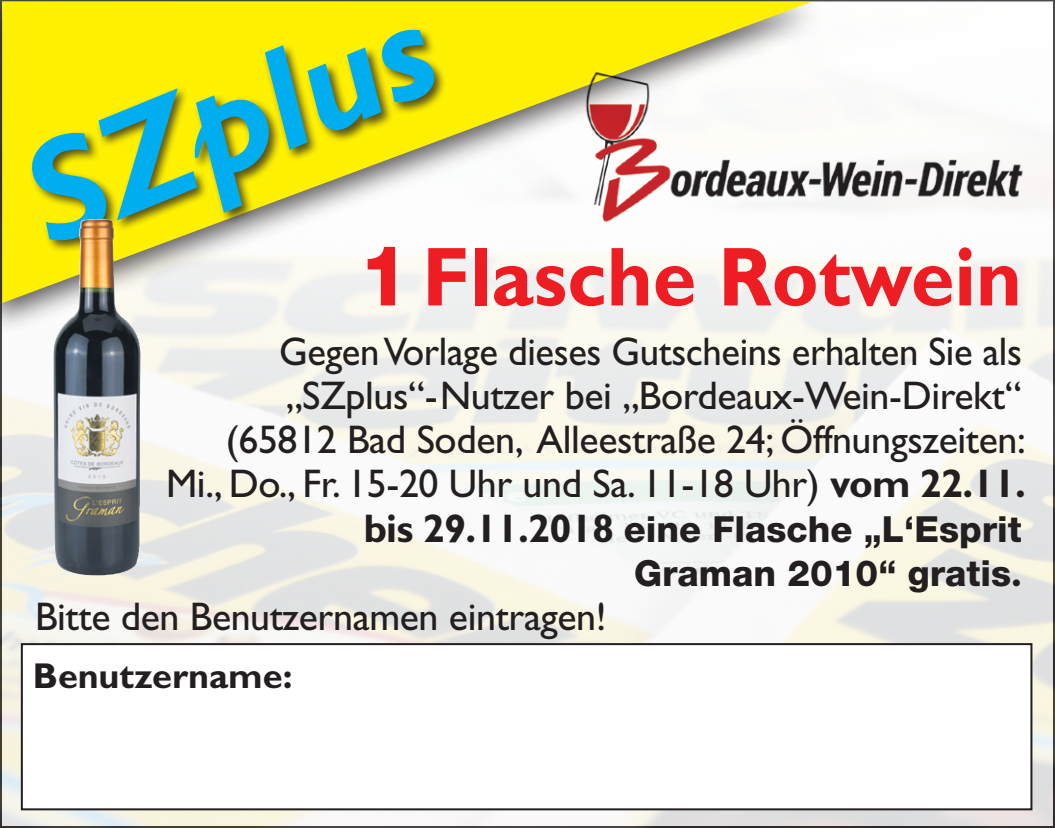
<style>
.page{position:relative;width:1055px;height:828px;background:#fff}
.page>*{position:absolute;margin:0;border:0;box-sizing:border-box;transform-origin:0 0}
.t1{font:italic 700 145.6px "Gill Sans";color:#00aeef}
.t2{font:700 84px "Gill Sans";color:#ee1d23;scale:.94 1}
.t3{font:40px/44px "Gill Sans";letter-spacing:-.01em;color:#231f20;text-align:right}
.t4{font:800 36px/44px "Helvetica Neue";color:#231f20;text-align:right}
.t5{font:700 36px "Gill Sans";color:#231f20}
.s1{font-family:"Helvetica Neue";font-weight:800}
.s2{font-weight:700}
.s3{font-family:"Gill Sans";font-weight:700;font-size:40px}
</style>
<div class="page">
<img style="left:0;top:0;width:1054px;height:827px">
<div style="left:22px;top:644px;width:1009px;height:165px;background:#fff"></div>
<div style="left:21px;top:643px;width:1011px;height:167px;border:2px solid #231f20"></div>
<div style="left:0;top:0;width:826px;height:336px;background:#231f20;opacity:.75"></div>
<svg style="left:2px;top:2px;width:809px;height:301px"></svg>
<div style="left:29px;top:27px;width:418px;height:226px;background:#231f20;opacity:.75"></div>
<img style="left:557px;top:62px;width:470px;height:164px">
<img style="left:53px;top:219px;width:87px;height:356px">
<p class="t1" style="left:1px;top:123px;width:427px;rotate:-22deg">SZplus</p>
<p class="t2" style="left:359px;top:227px;width:706px"><span class="s1">1</span> Flasche Rotwein</p>
<p class="t3" style="left:166px;top:330px;width:861px">Gegen Vorlage dieses Gutscheins erhalten Sie als „SZplus“-Nutzer bei „Bordeaux-Wein-Direkt“<br>(65812 Bad Soden, Alleestraße 24; Öffnungszeiten:<br>Mi., Do., Fr. 15-20 Uhr und Sa. 11-18 Uhr) <span class="s2">vom 22.11.</span></p>
<p class="t4" style="left:364px;top:506px;width:659px"><span class="s3">bis 29.11.2018</span> eine Flasche „L‘Esprit<br>Graman 2010“ gratis<span class="s3">.</span></p>
<p class="t3" style="left:35px;top:594px;width:573px">Bitte den Benutzernamen eintragen!</p>
<p class="t5" style="left:33px;top:654px;width:261px">Benutzername:</p>
</div>
